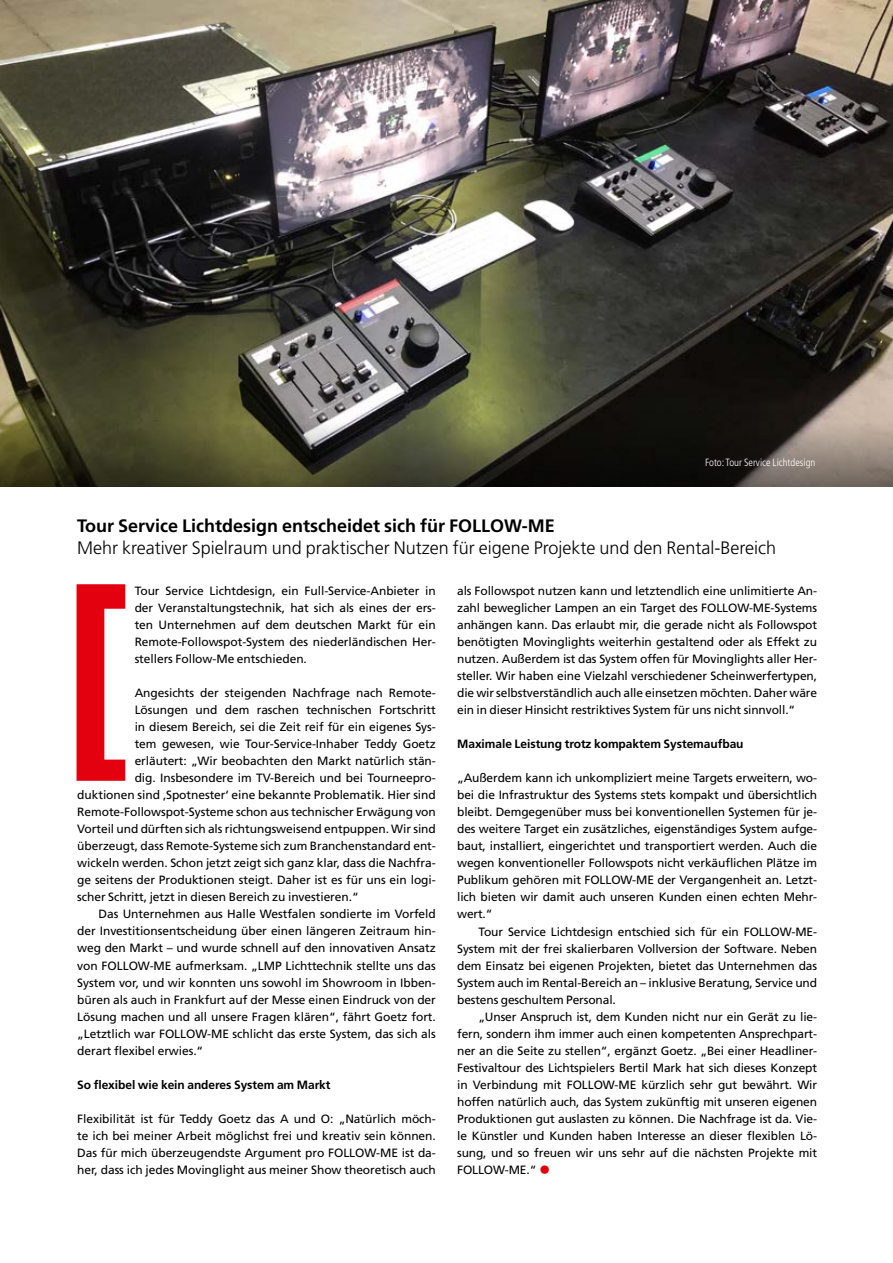
<style>
.page{position:relative;width:893px;height:1263px;background:#fff}
.page>*{position:absolute;margin:0;border:0;box-sizing:border-box;transform-origin:0 0}
.t1{font:300 18px "Frutiger LT Std";color:#000}
.t2{font:700 18px "Frutiger LT Std";color:#000}
.t3{font:12px/17px "Frutiger LT Std";letter-spacing:-.005em;color:#000;text-align:justify}
.t4{font:700 12px "Frutiger LT Std";letter-spacing:-.005em;color:#000}
.t5{font:300 condensed 10.5px "Frutiger LT Std";color:#fff}
.s1{font-size:24px;color:#e3000f}
</style>
<div class="page">
<img style="left:0;top:0;width:893px;height:411px">
<svg style="left:0;top:411px;width:893px;height:76px;background:#464431"></svg>
<svg style="left:77px;top:584px;width:48px;height:197px"></svg>
<p class="t5" style="left:705px;top:456px;width:112px">Foto: Tour Service Lichtdesign</p>
<h1 class="t2" style="left:77px;top:515px;width:479px">Tour Service Lichtdesign entscheidet sich für FOLLOW-ME</h1>
<h1 class="t1" style="left:77px;top:538px;width:701px">Mehr kreativer Spielraum und praktischer Nutzen für eigene Projekte und den Rental-Bereich</h1>
<p class="t3" style="left:135px;top:583px;width:303px">Tour Service Lichtdesign, ein Full-Service-Anbieter in der Veranstaltungstechnik, hat sich als eines der ers&shy;ten Unternehmen auf dem deutschen Markt für ein Remote-Followspot-System des niederländischen Her&shy;stellers Follow-Me entschieden.</p>
<p class="t3" style="left:135px;top:685px;width:303px">Angesichts der steigenden Nachfrage nach Remote-</p>
<p class="t3" style="left:135px;top:702px;width:303px">Lösungen und dem raschen technischen Fortschritt</p>
<p class="t3" style="left:135px;top:719px;width:303px">in diesem Bereich, sei die Zeit reif für ein eigenes Sys-</p>
<p class="t3" style="left:135px;top:736px;width:303px">tem gewesen, wie Tour-Service-Inhaber Teddy Goetz</p>
<p class="t3" style="left:135px;top:753px;width:303px">erläutert: „Wir beobachten den Markt natürlich stän-</p>
<p class="t3" style="left:135px;top:770px;width:303px">dig. Insbesondere im TV-Bereich und bei Tourneepro-</p>
<p class="t3" style="left:77px;top:787px;width:360px">duktionen sind ‚Spotnester‘ eine bekannte Problematik. Hier sind</p>
<p class="t3" style="left:77px;top:804px;width:360px">Remote-Followspot-Systeme schon aus technischer Erwägung von</p>
<p class="t3" style="left:77px;top:821px;width:360px">Vorteil und dürften sich als richtungsweisend entpuppen. Wir sind</p>
<p class="t3" style="left:77px;top:838px;width:360px">überzeugt, dass Remote-Systeme sich zum Branchenstandard ent-</p>
<p class="t3" style="left:77px;top:855px;width:360px">wickeln werden. Schon jetzt zeigt sich ganz klar, dass die Nachfra-</p>
<p class="t3" style="left:77px;top:872px;width:360px">ge seitens der Produktionen steigt. Daher ist es für uns ein logi-</p>
<p class="t3" style="left:77px;top:889px;width:283px">scher Schritt, jetzt in diesen Bereich zu investieren.“</p>
<p class="t3" style="left:99px;top:906px;width:339px">Das Unternehmen aus Halle Westfalen sondierte im Vorfeld</p>
<p class="t3" style="left:77px;top:923px;width:360px">der Investitionsentscheidung über einen längeren Zeitraum hin-</p>
<p class="t3" style="left:77px;top:940px;width:360px">weg den Markt – und wurde schnell auf den innovativen Ansatz</p>
<p class="t3" style="left:77px;top:957px;width:360px">von FOLLOW-ME aufmerksam. „LMP Lichttechnik stellte uns das</p>
<p class="t3" style="left:77px;top:974px;width:360px">System vor, und wir konnten uns sowohl im Showroom in Ibben-</p>
<p class="t3" style="left:77px;top:991px;width:360px">büren als auch in Frankfurt auf der Messe einen Eindruck von der</p>
<p class="t3" style="left:77px;top:1008px;width:360px">Lösung machen und all unsere Fragen klären“, fährt Goetz fort.</p>
<p class="t3" style="left:77px;top:1025px;width:360px">„Letztlich war FOLLOW-ME schlicht das erste System, das sich als</p>
<p class="t3" style="left:77px;top:1042px;width:128px">derart flexibel erwies.“</p>
<p class="t4" style="left:77px;top:1077px;width:255px">So flexibel wie kein anderes System am Markt</p>
<p class="t3" style="left:77px;top:1110px;width:360px">Flexibilität ist für Teddy Goetz das A und O: „Natürlich möch&shy;te ich bei meiner Arbeit möglichst frei und kreativ sein können.<br>Das für mich überzeugendste Argument pro FOLLOW-ME ist da&shy;her, dass ich jedes Movinglight aus meiner Show theoretisch auch</p>
<p class="t3" style="left:457px;top:583px;width:362px">als Followspot nutzen kann und letztendlich eine unlimitierte An&shy;zahl beweglicher Lampen an ein Target des FOLLOW-ME-Systems anhängen kann. Das erlaubt mir, die gerade nicht als Followspot benötigten Movinglights weiterhin gestaltend oder als Effekt zu nutzen. Außerdem ist das System offen für Movinglights aller Her&shy;steller. Wir haben eine Vielzahl verschiedener Scheinwerfertypen, die wir selbstverständlich auch alle einsetzen möchten. Daher wäre ein in dieser Hinsicht restriktives System für uns nicht sinnvoll.“</p>
<p class="t4" style="left:457px;top:737px;width:288px">Maximale Leistung trotz kompaktem Systemaufbau</p>
<p class="t3" style="left:457px;top:770px;width:362px">„Außerdem kann ich unkompliziert meine Targets erweitern, wo&shy;bei die Infrastruktur des Systems stets kompakt und übersichtlich bleibt. Demgegenüber muss bei konventionellen Systemen für je&shy;des weitere Target ein zusätzliches, eigenständiges System aufge&shy;baut, installiert, eingerichtet und transportiert werden. Auch die wegen konventioneller Followspots nicht verkäuflichen Plätze im Publikum gehören mit FOLLOW-ME der Vergangenheit an. Letzt&shy;lich bieten wir damit auch unseren Kunden einen echten Mehr&shy;wert.“</p>
<p class="t3" style="left:457px;top:923px;width:362px;text-indent:21px">Tour Service Lichtdesign entschied sich für ein FOLLOW-ME-System mit der frei skalierbaren Vollversion der Software. Neben dem Einsatz bei eigenen Projekten, bietet das Unternehmen das System auch im Rental-Bereich an – inklusive Beratung, Service und bestens geschultem Personal.</p>
<p class="t3" style="left:457px;top:1008px;width:362px;text-indent:21px">„Unser Anspruch ist, dem Kunden nicht nur ein Gerät zu lie&shy;fern, sondern ihm immer auch einen kompetenten Ansprechpart&shy;ner an die Seite zu stellen“, ergänzt Goetz. „Bei einer Headliner-Festivaltour des Lichtspielers Bertil Mark hat sich dieses Konzept in Verbindung mit FOLLOW-ME kürzlich sehr gut bewährt. Wir hoffen natürlich auch, das System zukünftig mit unseren eigenen Produktionen gut auslasten zu können. Die Nachfrage ist da. Vie&shy;le Künstler und Kunden haben Interesse an dieser flexiblen Lö&shy;sung, und so freuen wir uns sehr auf die nächsten Projekte mit FOLLOW-ME.“ <span class="s1">•</span></p>
</div>
